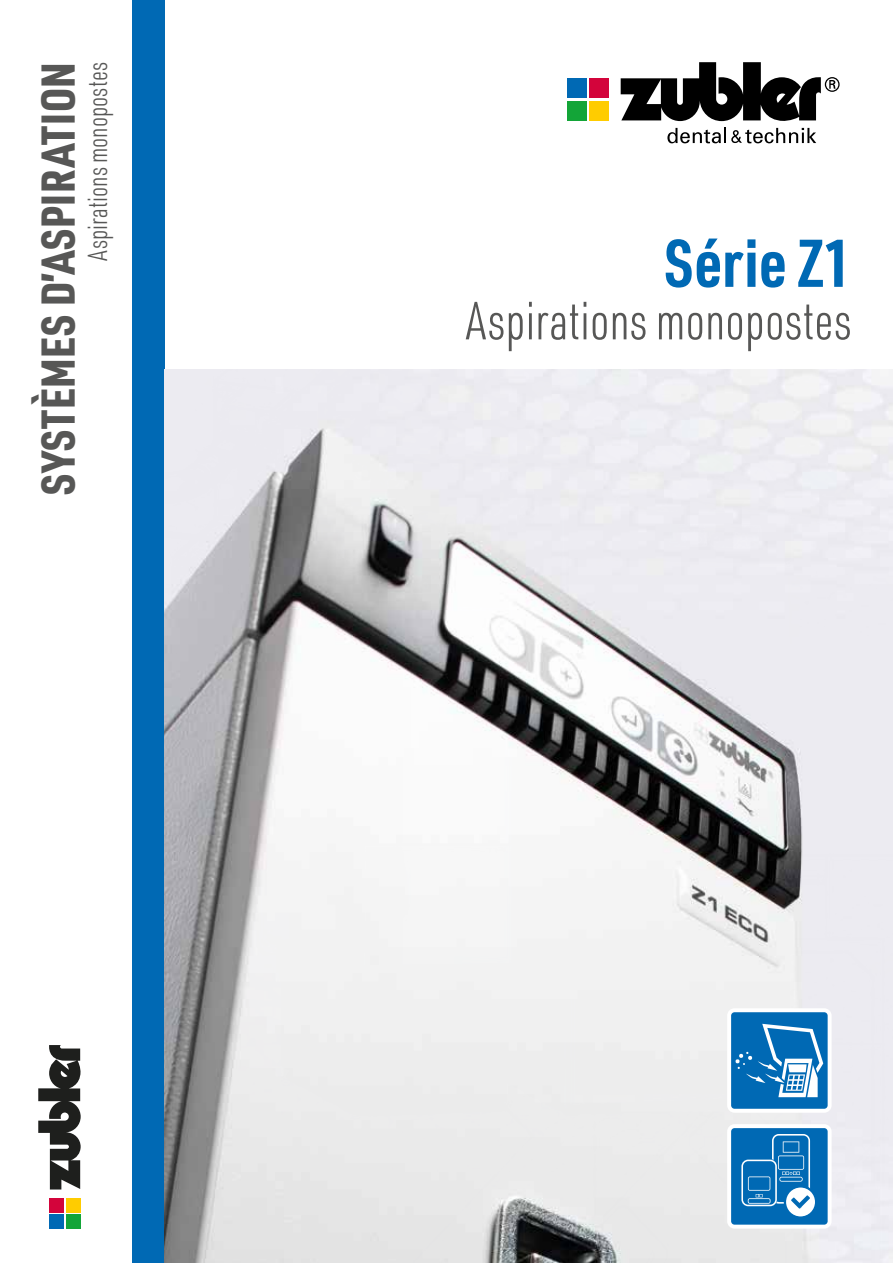
<style>
.page{position:relative;width:893px;height:1263px;background:#fff}
.page>*{position:absolute;margin:0;border:0;box-sizing:border-box;transform-origin:0 0}
.t1{font:700 66px "URWDIN Cond";color:#0069b4}
.t2{font:300 52.5px "URWDIN Cond";color:#575756}
.t3{font:900 46.5px "URWDIN Cond";letter-spacing:.01em;color:#575756}
.t4{font:300 27px "URWDIN Cond";color:#575756}
</style>
<div class="page">
<div style="left:133px;top:0;width:32px;height:1263px;background:#0069b4"></div>
<div style="left:590px;top:78px;width:19px;height:20px;background:#d3043b"></div>
<div style="left:567px;top:78px;width:20px;height:20px;background:#0069b4"></div>
<div style="left:590px;top:101px;width:19px;height:19px;background:#fc0"></div>
<div style="left:567px;top:101px;width:20px;height:19px;background:#13a538"></div>
<svg style="left:621px;top:62px;width:219px;height:59px"></svg>
<svg style="left:667px;top:128px;width:149px;height:15px"></svg>
<div style="left:50px;top:1198px;width:14px;height:14px;background:#d3043b"></div>
<div style="left:50px;top:1214px;width:14px;height:14px;background:#0069b4"></div>
<svg style="left:38px;top:1045px;width:43px;height:144px"></svg>
<div style="left:66px;top:1198px;width:14px;height:14px;background:#fc0"></div>
<div style="left:66px;top:1214px;width:14px;height:14px;background:#13a538"></div>
<img style="left:165px;top:370px;width:728px;height:893px">
<svg style="left:727px;top:1124px;width:105px;height:104px"></svg>
<svg style="left:727px;top:1008px;width:105px;height:105px"></svg>
<p class="t3" style="left:26px;top:494px;width:434px;rotate:-90deg">SYSTÈMES D’ASPIRATION</p>
<p class="t4" style="left:80px;top:261px;width:200px;rotate:-90deg">Aspirations monopostes</p>
<p class="t1" style="left:664px;top:218px;width:189px">Série Z1</p>
<p class="t2" style="left:466px;top:286px;width:388px">Aspirations monopostes</p>
</div>
